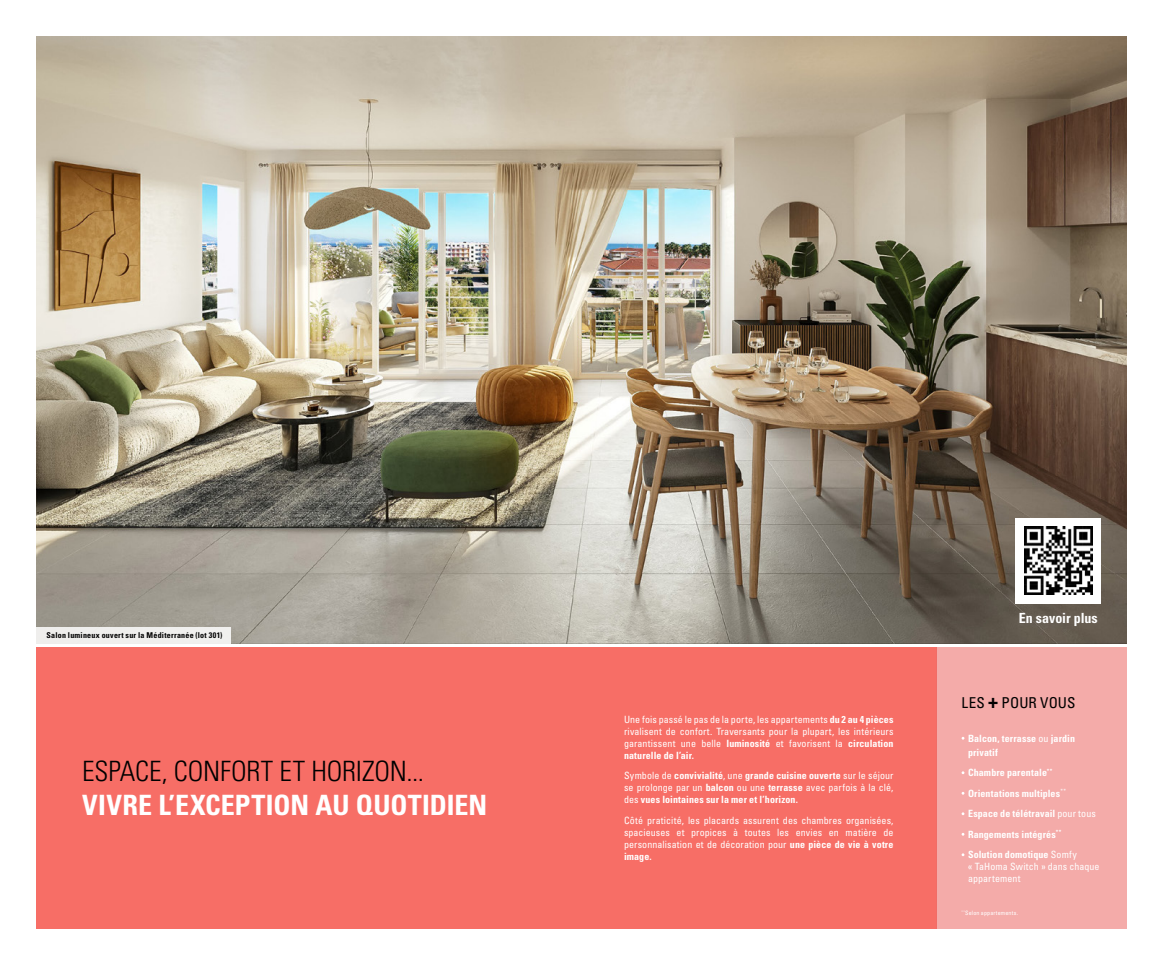
<style>
.page{position:relative;width:1163px;height:964px;background:#fff}
.page>*{position:absolute;margin:0;border:0;box-sizing:border-box;transform-origin:0 0}
.t1{font:700 condensed 28px "Univers LT Std";color:#fff}
.t2{font:300 condensed 28px "Univers LT Std";letter-spacing:-.005em;color:#000}
.t3{font:condensed 15px "Univers LT Std";letter-spacing:.01em;color:#000}
.t4{font:700 condensed 14px "Univers LT Std";letter-spacing:-.005em;color:#fff}
.t5{font:condensed 10px/12px "Univers LT Std";letter-spacing:.01em;color:#fff;text-align:justify}
.t6{font:700 condensed 10px/20.5px "Univers LT Std";letter-spacing:.01em;color:#fff}
.t7{font:700 condensed 8px "Univers LT Std";letter-spacing:.025em;color:#000}
.t8{font:condensed 6px "Univers LT Std";letter-spacing:.03em;color:#fff}
.s1{font-weight:700}
.s2{font-weight:400}
.s3{font-weight:700;font-size:20px}
</style>
<div class="page">
<img style="left:36px;top:36px;width:1089px;height:607px">
<div style="left:36px;top:647px;width:899px;height:281px;background:#f76e66"></div>
<div style="left:35px;top:627px;width:196px;height:20px;background:linear-gradient(to bottom,#edecea,#f5f5f4)"></div>
<div style="left:935px;top:647px;width:191px;height:281px;background:#f4aba9"></div>
<div style="left:1015px;top:518px;width:85px;height:85px;background:#fff"></div>
<img style="left:1024px;top:526px;width:68px;height:68px">
<p class="t7" style="left:46px;top:631px;width:177px">Salon lumineux ouvert sur la Méditerranée (lot 301)</p>
<h1 class="t2" style="left:82px;top:754px;width:343px">ESPACE, CONFORT ET HORIZON...</h1>
<h1 class="t1" style="left:82px;top:788px;width:406px">VIVRE L’EXCEPTION AU QUOTIDIEN</h1>
<p class="t5" style="left:624px;top:713px;width:271px">Une fois passé le pas de la porte, les appartements <span class="s1">du 2 au 4 pièces </span>rivalisent de confort. Traversants pour la plupart, les intérieurs garantissent une belle <span class="s1">luminosité</span> et favorisent la <span class="s1">circulation naturelle de l’air.</span></p>
<p class="t6" style="left:624px;top:769px;width:271px;line-height:12px;text-align:justify"><span class="s2">Symbole de</span> convivialité<span class="s2">, une</span> grande cuisine ouverte <span class="s2">sur le séjour se prolonge par un</span> balcon <span class="s2">ou une</span> terrasse <span class="s2">avec parfois à la clé, des</span> vues lointaines sur la mer et l’horizon.</p>
<p class="t5" style="left:624px;top:814px;width:271px">Côté praticité, les placards assurent des chambres organisées, spacieuses et propices à toutes les envies en matière de personnalisation et de décoration pour <span class="s1">une pièce de vie à votre image.</span></p>
<h3 class="t4" style="left:1018px;top:609px;width:81px">En savoir plus</h3>
<h2 class="t3" style="left:961px;top:693px;width:115px">LES <span class="s3">+</span> POUR VOUS</h2>
<p class="t6" style="left:967px;top:731px;width:108px;line-height:14px">Balcon, terrasse <span class="s2">ou</span> jardin privatif</p>
<p class="t6" style="left:967px;top:762px;width:129px">Chambre parentale<sup>**<br></sup>Orientations multiples<sup>**<br></sup>Espace de télétravail <span class="s2">pour tous<br></span>Rangements intégrés<sup>**<br></sup>Solution domotique <span class="s2">Somfy</span></p>
<p class="t5" style="left:967px;top:860px;width:133px">« TaHoma Switch » dans chaque appartement</p>
<p class="t8" style="left:961px;top:909px;width:58px"><sup>**</sup>Selon appartements.</p>
</div>
